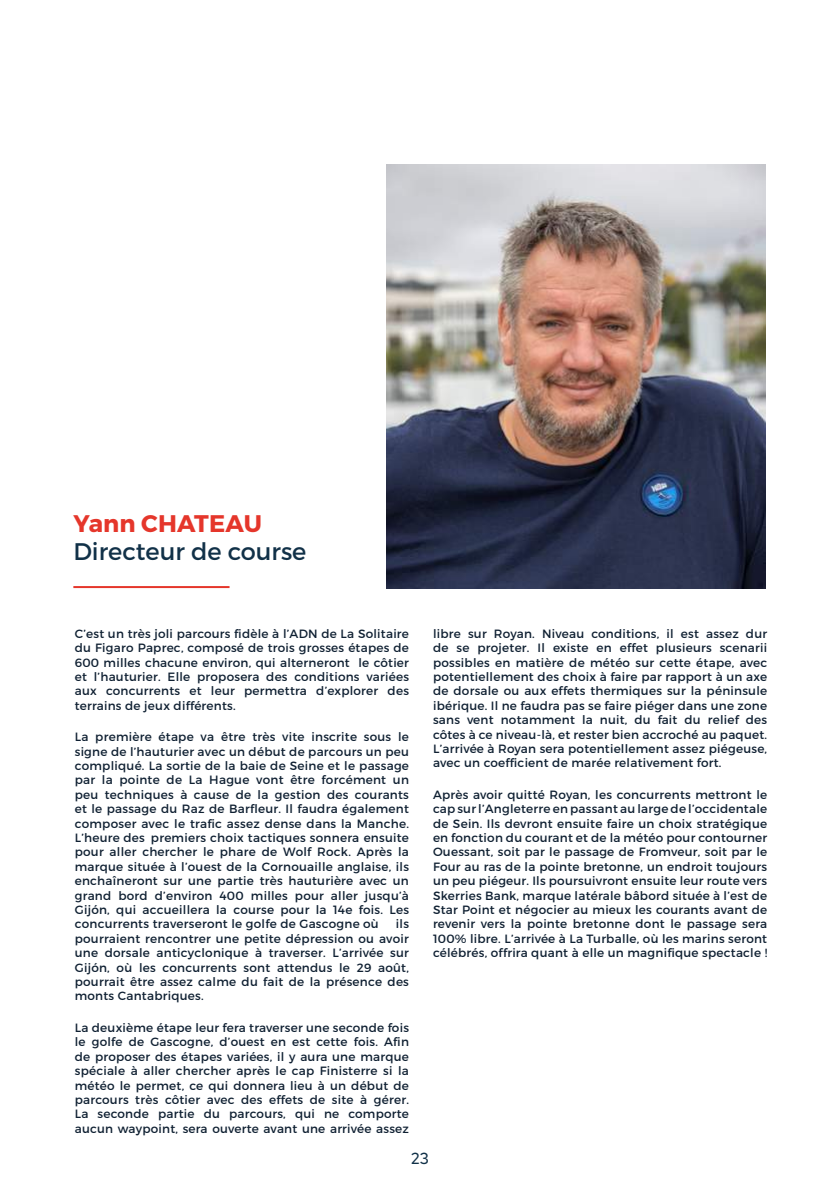
<style>
.page{position:relative;width:840px;height:1191px;background:#fff}
.page>*{position:absolute;margin:0;border:0;box-sizing:border-box;transform-origin:0 0}
.t1{font:24px "Montserrat";color:#113148}
.t2{font:700 24px "Montserrat";color:#e5362b}
.t3{font:500 16px "Red Hat Display";color:#113148;scale:.95 1}
.t4{font:12px/14.4px "Montserrat";letter-spacing:.02em;color:#0f2032;text-align:justify}
</style>
<div class="page">
<hr style="left:73px;top:586px;width:156px;height:2px;background:#e5362b">
<img style="left:387px;top:164px;width:378px;height:424px">
<h1 class="t2" style="left:73px;top:508px;width:190px">Yann CHATEAU</h1>
<h1 class="t1" style="left:73px;top:537px;width:234px">Directeur de course</h1>
<p class="t4" style="left:75px;top:626px;width:335px">C’est un très joli parcours fidèle à l’ADN de La Solitaire du Figaro Paprec, composé de trois grosses étapes de 600 milles chacune environ, qui alterneront le côtier et l’hauturier. Elle proposera des conditions variées aux concurrents et leur permettra d’explorer des terrains de jeux différents.</p>
<p class="t4" style="left:75px;top:729px;width:335px">La première étape va être très vite inscrite sous le signe de l’hauturier avec un début de parcours un peu compliqué. La sortie de la baie de Seine et le passage par la pointe de La Hague vont être forcément un peu techniques à cause de la gestion des courants et le passage du Raz de Barfleur. Il faudra également composer avec le trafic assez dense dans la Manche.<br>L’heure des premiers choix tactiques sonnera ensuite pour aller chercher le phare de Wolf Rock. Après la marque située à l’ouest de la Cornouaille anglaise, ils enchaîneront sur une partie très hauturière avec un grand bord d’environ 400 milles pour aller jusqu’à Gijón, qui accueillera la course pour la 14e fois. Les concurrents traverseront le golfe de Gascogne où</p>
<p class="t4" style="left:75px;top:917px;width:335px;text-indent:321px">ils pourraient rencontrer une petite dépression ou avoir une dorsale anticyclonique à traverser. L’arrivée sur Gijón, où les concurrents sont attendus le 29 août, pourrait être assez calme du fait de la présence des monts Cantabriques.</p>
<p class="t4" style="left:75px;top:1020px;width:335px">La deuxième étape leur fera traverser une seconde fois le golfe de Gascogne, d’ouest en est cette fois. Afin de proposer des étapes variées, il y aura une marque spéciale à aller chercher après le cap Finisterre si la météo le permet, ce qui donnera lieu à un début de parcours très côtier avec des effets de site à gérer.<br>La seconde partie du parcours, qui ne comporte aucun waypoint, sera ouverte avant une arrivée assez</p>
<p class="t4" style="left:433px;top:626px;width:335px">libre sur Royan. Niveau conditions, il est assez dur de se projeter. Il existe en effet plusieurs scenarii possibles en matière de météo sur cette étape, avec potentiellement des choix à faire par rapport à un axe de dorsale ou aux effets thermiques sur la péninsule ibérique. Il ne faudra pas se faire piéger dans une zone sans vent notamment la nuit, du fait du relief des côtes à ce niveau-là, et rester bien accroché au paquet.<br>L’arrivée à Royan sera potentiellement assez piégeuse, avec un coefficient de marée relativement fort.</p>
<p class="t4" style="left:433px;top:787px;width:335px">Après avoir quitté Royan, les concurrents mettront le cap sur l’Angleterre en passant au large de l’occidentale de Sein. Ils devront ensuite faire un choix stratégique en fonction du courant et de la météo pour contourner Ouessant, soit par le passage de Fromveur, soit par le Four au ras de la pointe bretonne, un endroit toujours un peu piégeur. Ils poursuivront ensuite leur route vers Skerries Bank, marque latérale bâbord située à l’est de Star Point et négocier au mieux les courants avant de revenir vers la pointe bretonne dont le passage sera 100% libre. L’arrivée à La Turballe, où les marins seront célébrés, offrira quant à elle un magnifique spectacle !</p>
<h2 class="t3" style="left:411px;top:1148px;width:20px">23</h2>
</div>
